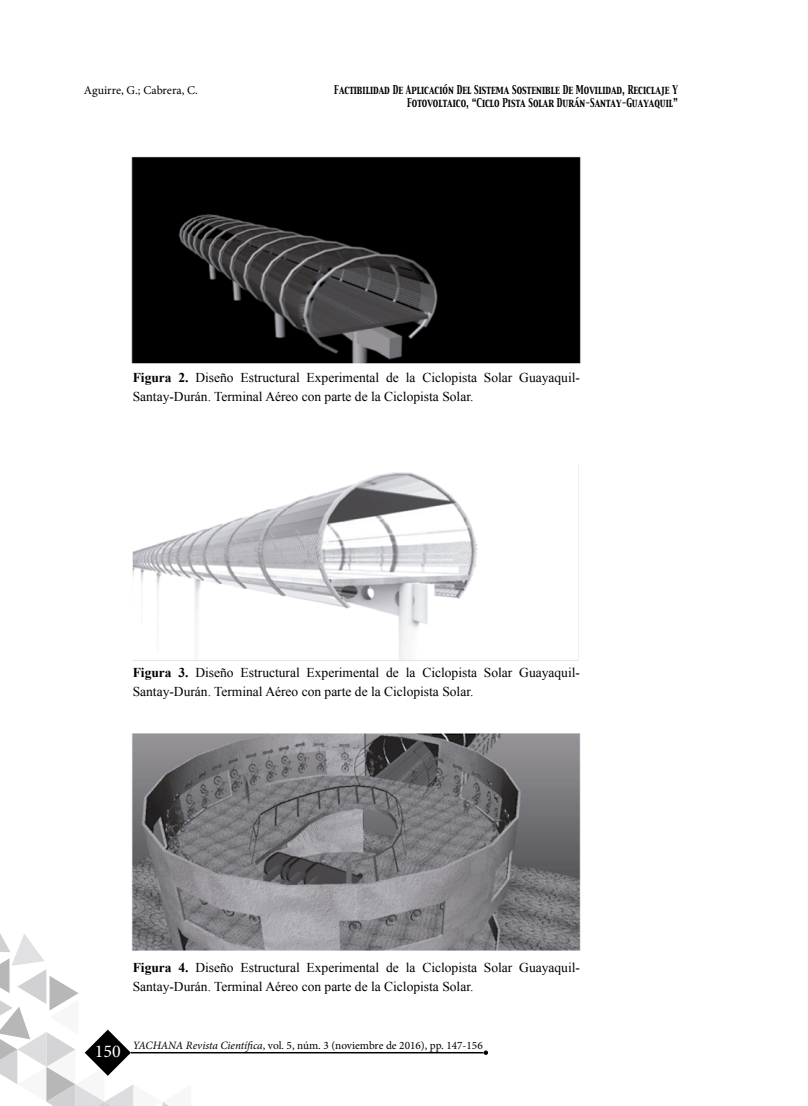
<style>
.page{position:relative;width:808px;height:1106px;background:#fff}
.page>*{position:absolute;margin:0;border:0;box-sizing:border-box;transform-origin:0 0}
.t1{font:18px "Minion Pro";color:#fff}
.t2{font:13.5px/18.8px "Times New Roman";color:#000}
.t3{font:12px "Minion Pro";color:#000}
.t4{font:11.25px "Minion Pro";color:#000}
.t5{font:10.8px/13.5px "Capitals";color:#000;text-align:right;scale:.77 1}
.s1{font-weight:700}
.s2{font-style:italic}
</style>
<div class="page">
<svg style="left:0;top:933px;width:191px;height:173px"></svg>
<svg style="left:484px;top:1050px;width:4px;height:4px"></svg>
<hr style="left:131px;top:1052px;width:352px;height:1px;background:#000">
<img style="left:131px;top:156px;width:450px;height:208px">
<img style="left:132px;top:463px;width:447px;height:198px">
<img style="left:119px;top:733px;width:462px;height:237px">
<p class="t3" style="left:84px;top:82px;width:115px">Aguirre, G.; Cabrera, C.</p>
<p class="t5" style="left:334px;top:83px;width:448px">Factibilidad De Aplicación Del Sistema Sostenible De Movilidad, Reciclaje Y<br>Fotovoltaico, “Ciclo Pista Solar Durán-Santay-Guayaquil”</p>
<p class="t2" style="left:133px;top:368px;width:449px"><span class="s1">Figura 2.</span> Diseño Estructural Experimental de la Ciclopista Solar Guayaquil-<br>Santay-Durán. Terminal Aéreo con parte de la Ciclopista Solar.</p>
<p class="t2" style="left:133px;top:663px;width:449px"><span class="s1">Figura 3.</span> Diseño Estructural Experimental de la Ciclopista Solar Guayaquil-<br>Santay-Durán. Terminal Aéreo con parte de la Ciclopista Solar.</p>
<p class="t2" style="left:133px;top:957px;width:449px"><span class="s1">Figura 4.</span> Diseño Estructural Experimental de la Ciclopista Solar Guayaquil-<br>Santay-Durán. Terminal Aéreo con parte de la Ciclopista Solar.</p>
<h1 class="t1" style="left:95px;top:1039px;width:27px">150</h1>
<p class="t4" style="left:133px;top:1037px;width:352px"><span class="s2">YACHANA Revista Científica</span>, vol. 5, núm. 3 (noviembre de 2016), pp. 147-156</p>
</div>
